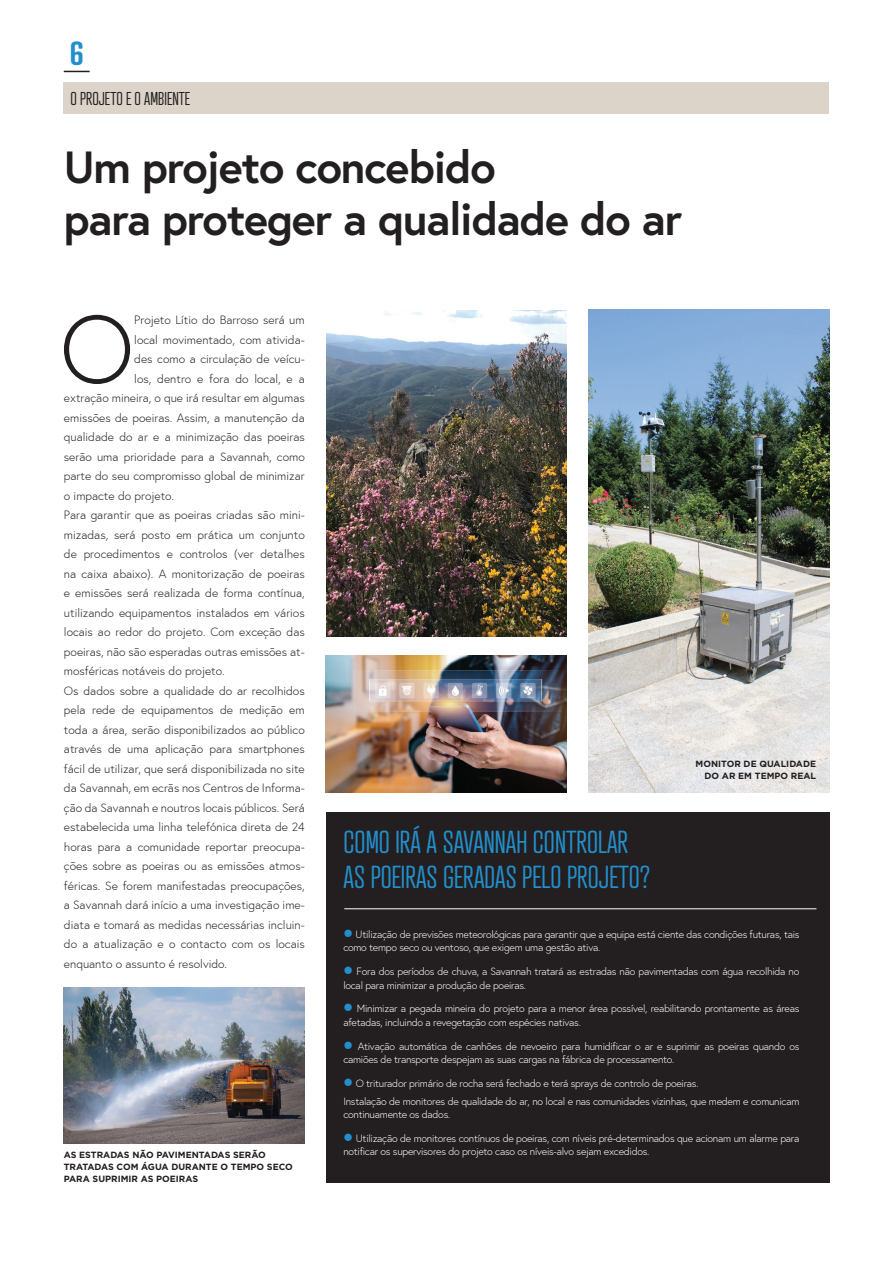
<style>
.page{position:relative;width:893px;height:1263px;background:#fff}
.page>*{position:absolute;margin:0;border:0;box-sizing:border-box;transform-origin:0 0}
.t1{font:300 95.55px "Europa";color:#231f20}
.t2{font:700 45px/52.5px "Europa";letter-spacing:-.025em;color:#231f20}
.t3{font:600 32.4px "Atrament";color:#228fcc}
.t4{font:300 30.75px/35.4px "Atrament";color:#228fcc}
.t5{font:300 18px "Atrament";color:#231f20}
.texto{font:300 12px/19.5px "Europa";color:#231f20;text-align:justify}
.t6{font:300 10.5px/13.5px "Europa";letter-spacing:-.025em;color:#fff}
.TEXTO{font:700 9px/12px "Gotham";color:#231f20}
.s1{color:#228fcc}
</style>
<div class="page">
<div style="left:64px;top:83px;width:765px;height:31px;background:#dcd4c9"></div>
<svg style="left:64px;top:71px;width:26px;height:1px"></svg>
<div style="left:326px;top:812px;width:503px;height:370px;background:#231f20"></div>
<hr style="left:344px;top:908px;width:472px;height:1px;background:#fff">
<img style="left:326px;top:311px;width:241px;height:325px">
<img style="left:326px;top:656px;width:241px;height:136px">
<img style="left:588px;top:310px;width:241px;height:482px">
<img style="left:64px;top:987px;width:241px;height:156px">
<p class="t3" style="left:70px;top:33px;width:16px">6</p>
<p class="t5" style="left:71px;top:88px;width:121px">O PROJETO E O AMBIENTE</p>
<p class="t2" style="left:64px;top:140px;width:620px">Um projeto concebido<br>para proteger a qualidade do ar</p>
<p class="t1" style="left:60px;top:293px;width:76px">O</p>
<p class="texto" style="left:134px;top:310px;width:172px">Projeto Lítio do Barroso será um</p>
<p class="texto" style="left:134px;top:330px;width:172px">local movimentado, com ativida-</p>
<p class="texto" style="left:134px;top:349px;width:172px">des como a circulação de veícu-</p>
<p class="texto" style="left:134px;top:369px;width:172px">los, dentro e fora do local, e a</p>
<p class="texto" style="left:64px;top:388px;width:242px">extração mineira, o que irá resultar em algumas</p>
<p class="texto" style="left:64px;top:408px;width:242px">emissões de poeiras. Assim, a manutenção da</p>
<p class="texto" style="left:64px;top:427px;width:242px">qualidade do ar e a minimização das poeiras</p>
<p class="texto" style="left:64px;top:447px;width:242px">serão uma prioridade para a Savannah, como</p>
<p class="texto" style="left:64px;top:466px;width:242px">parte do seu compromisso global de minimizar</p>
<p class="texto" style="left:64px;top:486px;width:112px">o impacte do projeto.</p>
<p class="texto" style="left:64px;top:505px;width:242px">Para garantir que as poeiras criadas são mini&shy;mizadas, será posto em prática um conjunto de procedimentos e controlos (ver detalhes na caixa abaixo). A monitorização de poeiras e emissões será realizada de forma contínua, utilizando equipamentos instalados em vários locais ao redor do projeto. Com exceção das poeiras, não são esperadas outras emissões at&shy;mosféricas notáveis do projeto.</p>
<p class="texto" style="left:64px;top:681px;width:242px">Os dados sobre a qualidade do ar recolhidos pela rede de equipamentos de medição em toda a área, serão disponibilizados ao público através de uma aplicação para smartphones fácil de utilizar, que será disponibilizada no site da Savannah, em ecrãs nos Centros de Informa&shy;ção da Savannah e noutros locais públicos. Será estabelecida uma linha telefónica direta de 24 horas para a comunidade reportar preocupa&shy;ções sobre as poeiras ou as emissões atmos&shy;féricas. Se forem manifestadas preocupações, a Savannah dará início a uma investigação ime&shy;diata e tomará as medidas necessárias incluin&shy;do a atualização e o contacto com os locais enquanto o assunto é resolvido.</p>
<p class="TEXTO" style="left:64px;top:1149px;width:231px">AS ESTRADAS NÃO PAVIMENTADAS SERÃO<br>TRATADAS COM ÁGUA DURANTE O TEMPO SECO<br>PARA SUPRIMIR AS POEIRAS</p>
<p class="t4" style="left:344px;top:824px;width:308px">COMO IRÁ A SAVANNAH CONTROLAR<br>AS POEIRAS GERADAS PELO PROJETO?</p>
<p class="TEXTO" style="left:696px;top:758px;width:122px">MONITOR DE QUALIDADE</p>
<p class="TEXTO" style="left:705px;top:770px;width:113px">DO AR EM TEMPO REAL</p>
<p class="t6" style="left:343px;top:927px;width:458px"><span class="s1">●</span> Utilização de previsões meteorológicas para garantir que a equipa está ciente das condições futuras, tais como tempo seco ou ventoso, que exigem uma gestão ativa.</p>
<p class="t6" style="left:343px;top:965px;width:457px"><span class="s1">●</span> Fora dos períodos de chuva, a Savannah tratará as estradas não pavimentadas com água recolhida no local para minimizar a produção de poeiras.</p>
<p class="t6" style="left:343px;top:1002px;width:458px"><span class="s1">●</span> Minimizar a pegada mineira do projeto para a menor área possível, reabilitando prontamente as áreas afetadas, incluindo a revegetação com espécies nativas.</p>
<p class="t6" style="left:343px;top:1039px;width:458px"><span class="s1">●</span> Ativação automática de canhões de nevoeiro para humidificar o ar e suprimir as poeiras quando os camiões de transporte despejam as suas cargas na fábrica de processamento.</p>
<p class="t6" style="left:343px;top:1076px;width:357px"><span class="s1">●</span> O triturador primário de rocha será fechado e terá sprays de controlo de poeiras.</p>
<p class="t6" style="left:343px;top:1094px;width:458px">Instalação de monitores de qualidade do ar, no local e nas comunidades vizinhas, que medem e comunicam continuamente os dados.</p>
<p class="t6" style="left:343px;top:1131px;width:458px"><span class="s1">●</span> Utilização de monitores contínuos de poeiras, com níveis pré-determinados que acionam um alarme para notificar os supervisores do projeto caso os níveis-alvo sejam excedidos.</p>
</div>
